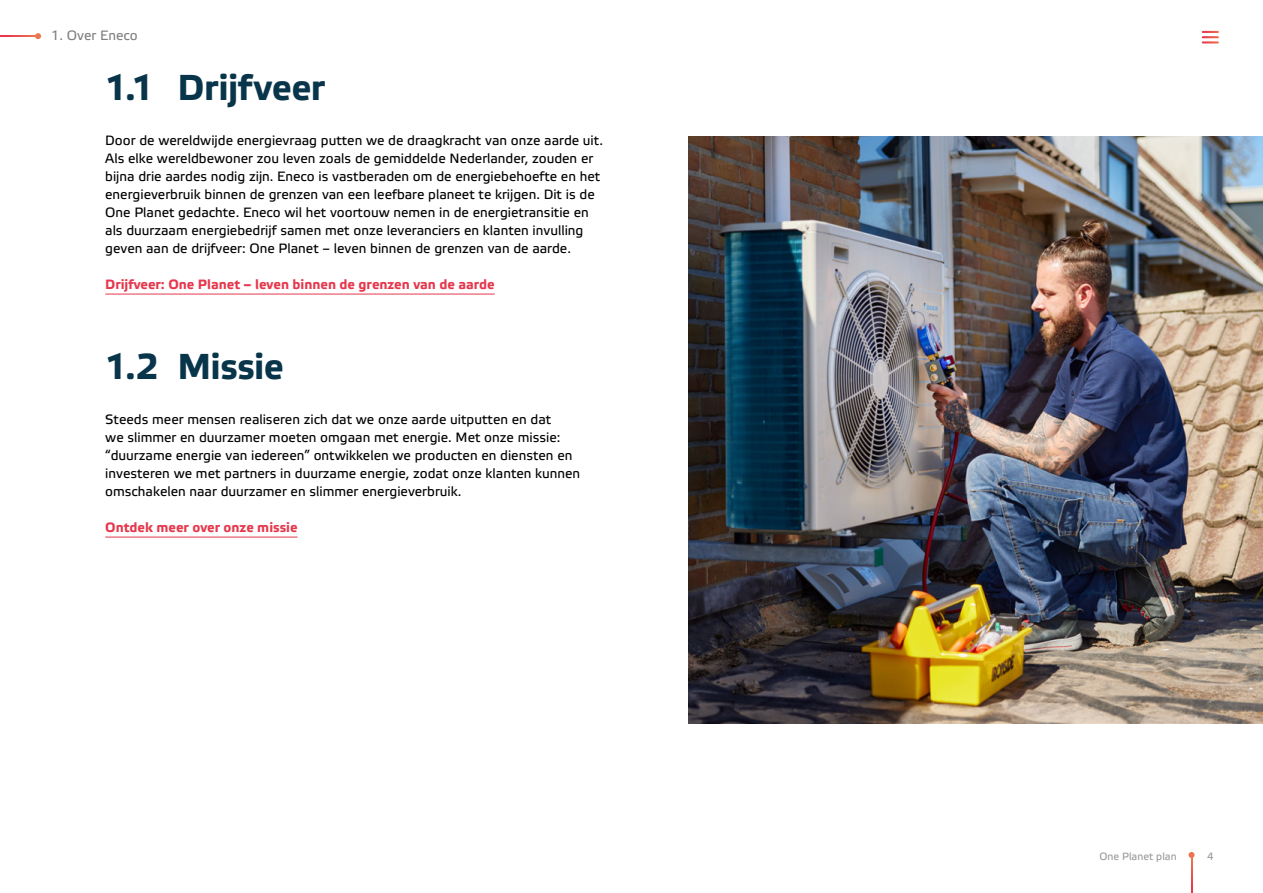
<style>
.page{position:relative;width:1263px;height:893px;background:#fff}
.page>*{position:absolute;margin:0;border:0;box-sizing:border-box;transform-origin:0 0}
.t1{font:700 36px "Etelka Text Pro";letter-spacing:-.015em;color:#09354b}
.t2{font:13.5px/18px "Etelka Text Pro";color:#000}
.t3{font:700 13.5px "Etelka Text Pro";color:#e5384d}
.t4{font:13.5px "Etelka Text Pro";color:#808080}
.t5{font:10.5px "Etelka Text Pro";color:#999}
</style>
<div class="page">
<hr style="left:105px;top:294px;width:390px;height:1px;background:#e5384d">
<hr style="left:105px;top:537px;width:193px;height:1px;background:#e5384d">
<img style="left:689px;top:136px;width:574px;height:588px">
<svg style="left:1202px;top:31px;width:17px;height:7px"></svg>
<svg style="left:1202px;top:41px;width:17px;height:3px"></svg>
<svg style="left:1188px;top:852px;width:6px;height:6px"></svg>
<svg style="left:1191px;top:853px;width:1px;height:40px"></svg>
<svg style="left:35px;top:33px;width:6px;height:6px"></svg>
<svg style="left:0;top:36px;width:40px;height:1px"></svg>
<p class="t4" style="left:51px;top:28px;width:88px">1. Over Eneco</p>
<h1 class="t1" style="left:105px;top:68px;width:221px">1.1 Drijfveer</h1>
<p class="t2" style="left:105px;top:133px;width:499px">Door de wereldwijde energievraag putten we de draagkracht van onze aarde uit.<br>Als elke wereldbewoner zou leven zoals de gemiddelde Nederlander, zouden er bijna drie aardes nodig zijn. Eneco is vastberaden om de energiebehoefte en het energieverbruik binnen de grenzen van een leefbare planeet te krijgen. Dit is de One Planet gedachte. Eneco wil het voortouw nemen in de energietransitie en als duurzaam energiebedrijf samen met onze leveranciers en klanten invulling geven aan de drijfveer: One Planet – leven binnen de grenzen van de aarde.</p>
<p class="t3" style="left:105px;top:277px;width:391px">Drijfveer: One Planet – leven binnen de grenzen van de aarde</p>
<h1 class="t1" style="left:105px;top:347px;width:180px">1.2 Missie</h1>
<p class="t2" style="left:105px;top:412px;width:477px">Steeds meer mensen realiseren zich dat we onze aarde uitputten en dat<br>we slimmer en duurzamer moeten omgaan met energie. Met onze missie: “duurzame energie van iedereen” ontwikkelen we producten en diensten en investeren we met partners in duurzame energie, zodat onze klanten kunnen omschakelen naar duurzamer en slimmer energieverbruik.</p>
<p class="t3" style="left:105px;top:520px;width:194px">Ontdek meer over onze missie</p>
<p class="t5" style="left:1099px;top:850px;width:79px">One Planet plan</p>
<p class="t5" style="left:1207px;top:850px;width:8px">4</p>
</div>
